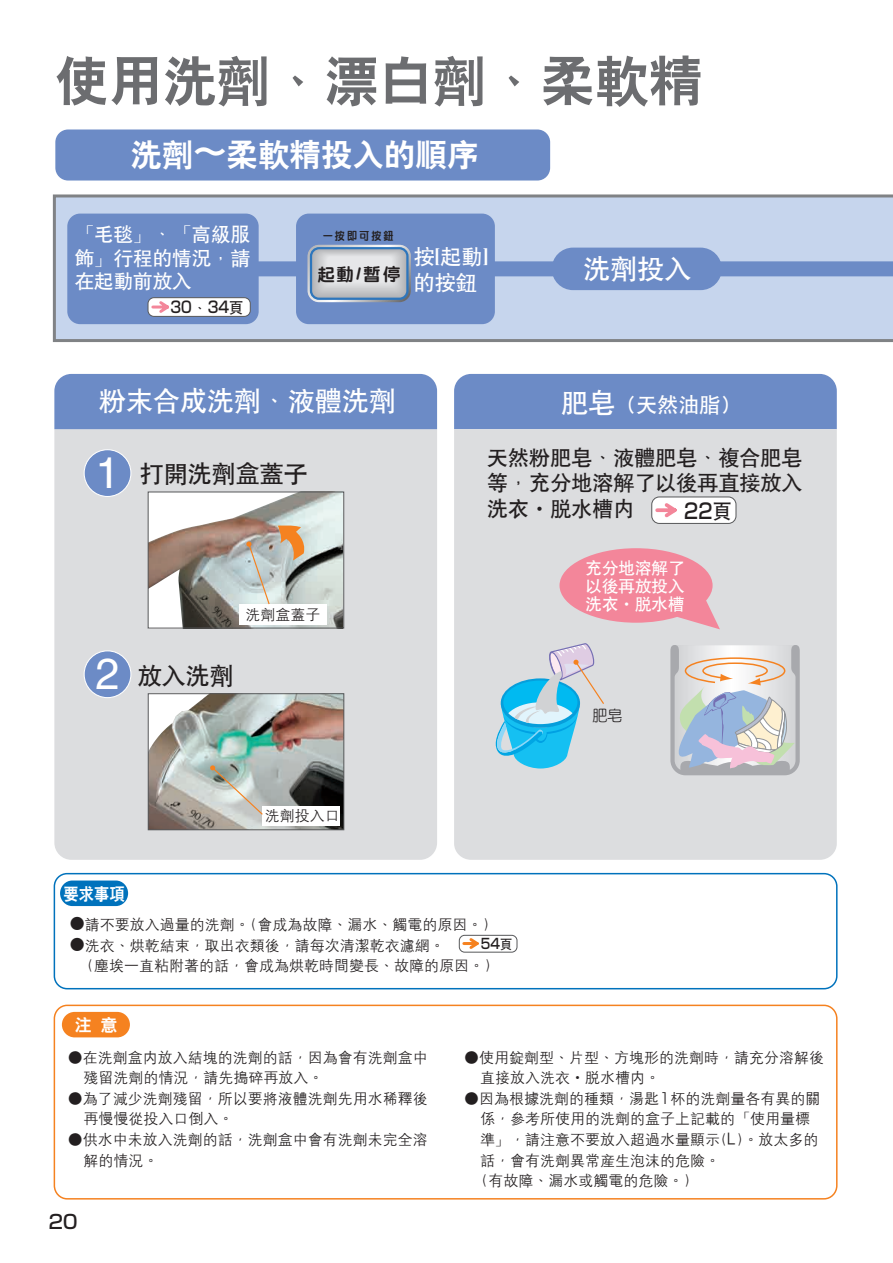
<style>
.page{position:relative;width:893px;height:1263px;background:#fff}
.page>*{position:absolute;margin:0;border:0;box-sizing:border-box;transform-origin:0 0}
.t1{font:54px "H Yb 2 b 5";color:#6c6d70}
.t2{font:31.5px "H Yb 2 b 5";color:#fff}
.t3{font:27px "H Yb 1 b 5";color:#fff}
.t4{font:24px "H Yb 1 b 5";color:#231f20}
.t5{font:21px/25.5px "H Yb 1 b 5";color:#231f20;text-align:justify}
.t6{font:21px/25.5px "H Yb 1 b 5";color:#fff}
.t7{font:500 21px "Shin Go";color:#231f20;scale:.9 1}
.t8{font:19.5px/23.2px "H Yb 1 b 5";color:#fff;text-align:justify}
.t9{font:500 19.2px "Shin Go";color:#231f20}
.t10{font:800 18px "M Yuen";color:#231f20}
.t11{font:16.95px "H Yb 2 b 5";color:#fff;scale:.9 1}
.t12{font:16.95px "H Yb 2 b 5";color:#fff}
.t13{font:16.5px/18px "H Yb 1 b 5";color:#fff;text-align:justify}
.t14{font:500 15.75px "Shin Go";color:#231f20;scale:.9 1}
.t15{font:15px/20.5px "H Yg 2 b 5";color:#231f20}
.t16{font:15px "H Ye 2 b 5";color:#231f20}
.t17{font:500 14.1px "Shin Go";color:#231f20;scale:.9 1}
.t18{font:800 11.25px "M Yuen";letter-spacing:.2em;color:#231f20;scale:.9 1}
.s1{font-family:"Shin Go";font-weight:700;font-size:33px}
.s2{font-family:"H Yb 1 b 5";font-weight:400}
.s3{font-family:"Shin M Go De";font-weight:700;font-size:16.8px}
.s4{font-size:27px}
.s5{font-family:"Shin Go";font-weight:300}
.s6{font-family:"H Yb 1 b 5";font-weight:400;font-size:13.5px}
.s7{font-size:18px}
</style>
<div class="page">
<div style="left:54px;top:429px;width:383px;height:431px;background:#dcdddf"></div>
<svg style="left:52px;top:162px;width:841px;height:180px"></svg>
<div style="left:54px;top:374px;width:383px;height:55px;background:#6c8bc6"></div>
<div style="left:454px;top:374px;width:383px;height:55px;background:#6c8bc6"></div>
<div style="left:454px;top:429px;width:383px;height:431px;background:#dcdddf"></div>
<div style="left:55px;top:129px;width:495px;height:52px;background:#6c8bc6;border-radius:13px"></div>
<div style="left:211px;top:261px;width:682px;height:15px;background:#6c8bc6"></div>
<div style="left:296px;top:214px;width:199px;height:110px;background:#6c8bc6;border-radius:13px"></div>
<div style="left:552px;top:248px;width:170px;height:42px;background:#6c8bc6;border-radius:21px"></div>
<div style="left:67px;top:214px;width:192px;height:110px;background:#6c8bc6;border-radius:13px"></div>
<div style="left:84px;top:450px;width:47px;height:46px;background:#6c8bc6;border-radius:50%"></div>
<div style="left:84px;top:449px;width:47px;height:48px;border:1px solid #fff;border-radius:50%"></div>
<div style="left:84px;top:651px;width:47px;height:47px;background:#6c8bc6;border-radius:50%"></div>
<div style="left:84px;top:650px;width:47px;height:48px;border:1px solid #fff;border-radius:50%"></div>
<div style="left:459px;top:935px;width:58px;height:17px;border:1px solid #57585a;border-radius:5px"></div>
<div style="left:148px;top:298px;width:102px;height:18px;background:#fff;border-radius:6px"></div>
<div style="left:148px;top:297px;width:102px;height:20px;border:1px solid #57585a;border-radius:6px"></div>
<svg style="left:150px;top:298px;width:22px;height:18px"></svg>
<div style="left:54px;top:873px;width:783px;height:116px;border:2px solid #0072bc;border-radius:13px"></div>
<div style="left:60px;top:880px;width:68px;height:26px;background:#0072bc;border-radius:12px"></div>
<svg style="left:670px;top:645px;width:130px;height:130px;background:#cbcbcf"></svg>
<svg style="left:494px;top:643px;width:111px;height:125px;background:#9acfe3"></svg>
<svg style="left:559px;top:548px;width:161px;height:81px;background:#ec9dad"></svg>
<div style="left:54px;top:1004px;width:783px;height:195px;border:2px solid #f58220;border-radius:13px"></div>
<div style="left:62px;top:1012px;width:68px;height:25px;background:#f58220;border-radius:13px"></div>
<svg style="left:308px;top:245px;width:103px;height:57px"></svg>
<svg style="left:310px;top:247px;width:99px;height:53px"></svg>
<svg style="left:312px;top:249px;width:94px;height:49px"></svg>
<div style="left:313px;top:250px;width:93px;height:47px;background:#b5b6b9;border-radius:7px"></div>
<div style="left:314px;top:250px;width:90px;height:45px;background:#babbbe;border-radius:6px"></div>
<div style="left:316px;top:251px;width:87px;height:43px;background:#bebfc2;border-radius:6px"></div>
<div style="left:317px;top:252px;width:85px;height:41px;background:#c3c4c7;border-radius:6px"></div>
<div style="left:319px;top:252px;width:81px;height:39px;background:#c8c9cb;border-radius:6px"></div>
<div style="left:320px;top:253px;width:79px;height:37px;background:#cdced0;border-radius:5px"></div>
<div style="left:321px;top:254px;width:77px;height:34px;background:#d2d3d5;border-radius:5px"></div>
<div style="left:323px;top:254px;width:73px;height:33px;background:#d7d8da;border-radius:5px"></div>
<div style="left:324px;top:255px;width:71px;height:30px;background:#dcdddf;border-radius:4px"></div>
<div style="left:326px;top:256px;width:68px;height:28px;background:#e1e2e4;border-radius:4px"></div>
<div style="left:327px;top:256px;width:65px;height:26px;background:#e6e7e9;border-radius:4px"></div>
<img style="left:150px;top:695px;width:192px;height:133px">
<div style="left:262px;top:806px;width:77px;height:20px;background:#fff"></div>
<svg style="left:210px;top:765px;width:54px;height:51px;background:#bfc4bd"></svg>
<div style="left:148px;top:693px;width:196px;height:137px;border:1px solid #57585a"></div>
<img style="left:150px;top:494px;width:192px;height:132px">
<div style="left:148px;top:492px;width:196px;height:136px;border:1px solid #57585a"></div>
<svg style="left:278px;top:525px;width:29px;height:35px"></svg>
<div style="left:239px;top:604px;width:88px;height:21px;background:#fff"></div>
<svg style="left:246px;top:541px;width:25px;height:64px;background:#c4cac5"></svg>
<div style="left:652px;top:497px;width:84px;height:26px;background:#fff;border-radius:8px"></div>
<div style="left:651px;top:497px;width:85px;height:27px;border:1px solid #57585a;border-radius:8px"></div>
<svg style="left:653px;top:500px;width:24px;height:21px"></svg>
<svg style="left:461px;top:935px;width:20px;height:17px"></svg>
<h1 class="t1" style="left:55px;top:54px;width:649px">使用洗劑、漂白劑、柔軟精</h1>
<h2 class="t2" style="left:130px;top:138px;width:349px">洗劑<span class="s1">～</span>柔軟精投入的順序</h2>
<h3 class="t8" style="left:75px;top:223px;width:177px">「毛毯」、「高級服飾」行程的情況，請在起動前放入</h3>
<p class="t14" style="left:171px;top:297px;width:83px">30<span class="s2">、</span>34<span class="s2">頁</span></p>
<p class="t18" style="left:323px;top:230px;width:80px">一按即可按鈕</p>
<p class="t10" style="left:318px;top:265px;width:84px"><span class="s3">起</span>動/暫停</p>
<h3 class="t6" style="left:414px;top:244px;width:76px">按[起動]的按鈕</h3>
<h3 class="t3" style="left:583px;top:256px;width:109px">洗劑投入</h3>
<h3 class="t3" style="left:99px;top:387px;width:298px">粉末合成洗劑、液體洗劑</h3>
<h3 class="t4" style="left:140px;top:462px;width:169px">打開洗劑盒蓋子</h3>
<p class="t15" style="left:246px;top:604px;width:76px">洗劑盒蓋子</p>
<h3 class="t4" style="left:138px;top:663px;width:97px">放入洗劑</h3>
<h3 class="t6" style="left:561px;top:391px;width:181px"><span class="s4">肥皂</span>（天然油脂）</h3>
<h3 class="t5" style="left:487px;top:444px;width:316px">天然粉肥皂、液體肥皂、複合肥皂等，充分地溶解了以後再直接放入洗衣•脫水槽內</h3>
<h3 class="t7" style="left:684px;top:497px;width:54px">22<span class="s2">頁</span></h3>
<p class="t13" style="left:585px;top:559px;width:100px">充分地溶解了以後再放投入洗衣•脫水槽</p>
<p class="t16" style="left:593px;top:707px;width:31px">肥皂</p>
<p class="t11" style="left:64px;top:886px;width:70px">要求事項</p>
<p class="t15" style="left:265px;top:805px;width:76px">洗劑投入口</p>
<p class="t15" style="left:70px;top:914px;width:421px"><span class="s5">●</span>請不要放入過量的洗劑。(會成為故障、漏水、觸電的原因。)</p>
<p class="t15" style="left:86px;top:935px;width:406px;text-indent:-17px"><span class="s5">●</span>洗衣、烘乾結束，取出衣類後，請每次清潔乾衣濾網。<br>(塵埃一直粘附著的話，會成為烘乾時間變長、故障的原因。)</p>
<p class="t17" style="left:481px;top:935px;width:37px">54<span class="s6">頁</span></p>
<p class="t12" style="left:75px;top:1016px;width:44px">注 意</p>
<p class="t15" style="left:84px;top:1047px;width:346px;text-indent:-16px">●在洗劑盒內放入結塊的洗劑的話，因為會有洗劑盒中殘留洗劑的情況，請先搗碎再放入。</p>
<p class="t15" style="left:84px;top:1088px;width:346px;text-indent:-16px">●為了減少洗劑殘留，所以要將液體洗劑先用水稀釋後再慢慢從投入口倒入。</p>
<p class="t15" style="left:84px;top:1129px;width:346px;text-indent:-16px">●供水中未放入洗劑的話，洗劑盒中會有洗劑未完全溶解的情況。</p>
<p class="t9" style="left:49px;top:1209px;width:31px">20</p>
<p class="t15" style="left:480px;top:1047px;width:346px;text-indent:-16px">●使用錠劑型、片型、方塊形的洗劑時，請充分溶解後直接放入洗衣•脫水槽內。</p>
<p class="t15" style="left:480px;top:1088px;width:342px;text-indent:-16px">●因為根據洗劑的種類，湯匙<span class="s5">1</span>杯的洗劑量各有異的關係，參考所使用的洗劑的盒子上記載的「使用量標準」，請注意不要放入超過水量顯示(<span class="s7">L</span>)。放太多的話，會有洗劑異常產生泡沫的危險。<br>(有故障、漏水或觸電的危險。)</p>
</div>
